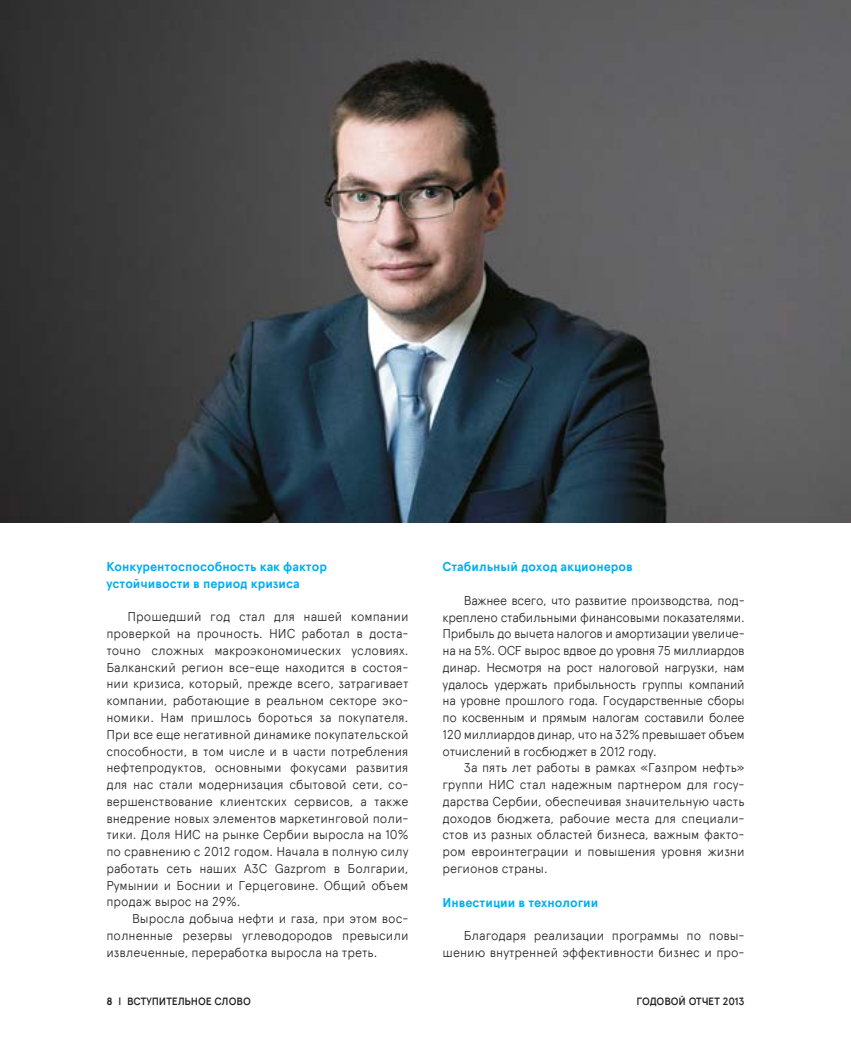
<style>
.page{position:relative;width:851px;height:1063px;background:#fff}
.page>*{position:absolute;margin:0;border:0;box-sizing:border-box;transform-origin:0 0}
.t1{font:300 12.75px/16.8px "Apercu Pro";color:#231f20;text-align:justify}
.t2{font:700 12.75px/16.8px "Apercu Pro";color:#00aeef}
.t3{font:500 10.5px "Apercu Pro";color:#231f20}
.s1{font-weight:700}
</style>
<div class="page">
<img style="left:0;top:0;width:850px;height:523px">
<p class="t2" style="left:106px;top:558px;width:222px">Конкурентоспособность как фактор устойчивости в период кризиса</p>
<p class="t1" style="left:106px;top:607px;width:303px;text-indent:21px">Прошедший год стал для нашей компании проверкой на прочность. НИС работал в доста&shy;точно сложных макроэкономических условиях.<br>Балканский регион все-еще находится в состоя&shy;нии кризиса, который, прежде всего, затрагивает компании, работающие в реальном секторе эко&shy;номики. Нам пришлось бороться за покупателя.<br>При все еще негативной динамике покупательской способности, в том числе и в части потребления нефтепродуктов, основными фокусами развития для нас стали модернизация сбытовой сети, со&shy;вершенствование клиентских сервисов, а также внедрение новых элементов маркетинговой поли&shy;тики. Доля НИС на рынке Сербии выросла на 10% по сравнению с 2012 годом. Начала в полную силу работать сеть наших АЗС Gazprom в Болгарии, Румынии и Боснии и Герцеговине. Общий объем продаж вырос на 29%.</p>
<p class="t1" style="left:106px;top:909px;width:303px;text-indent:26px">Выросла добыча нефти и газа, при этом вос&shy;полненные резервы углеводородов превысили извлеченные, переработка выросла на треть.</p>
<p class="t2" style="left:442px;top:558px;width:192px">Стабильный доход акционеров</p>
<p class="t1" style="left:442px;top:591px;width:303px;text-indent:21px">Важнее всего, что развитие производства, под&shy;креплено стабильными финансовыми показателями.<br>Прибыль до вычета налогов и амортизации увеличе&shy;на на 5%. OCF вырос вдвое до уровня 75 миллиардов динар. Несмотря на рост налоговой нагрузки, нам удалось удержать прибыльность группы компаний на уровне прошлого года. Государственные сборы по косвенным и прямым налогам составили более 120 миллиардов динар, что на 32% превышает объем отчислений в госбюджет в 2012 году.</p>
<p class="t1" style="left:442px;top:758px;width:303px;text-indent:21px">За пять лет работы в рамках «Газпром нефть» группи НИС стал надежным партнером для госу&shy;дарства Сербии, обеспечивая значительную часть доходов бюджета, рабочие места для специали&shy;стов из разных областей бизнеса, важным факто&shy;ром евроинтеграции и повышения уровня жизни регионов страны.</p>
<p class="t2" style="left:442px;top:893px;width:157px">И нвестиции в технологии</p>
<p class="t1" style="left:442px;top:926px;width:303px;text-align:right">Благодаря реализации программы по повы&shy;шению внутренней эффективности бизнес и про-</p>
<p class="t3" style="left:106px;top:994px;width:146px"><span class="s1">8</span> l Вступительное слово</p>
<p class="t3" style="left:636px;top:994px;width:110px">Годовой отчет 2013</p>
</div>
